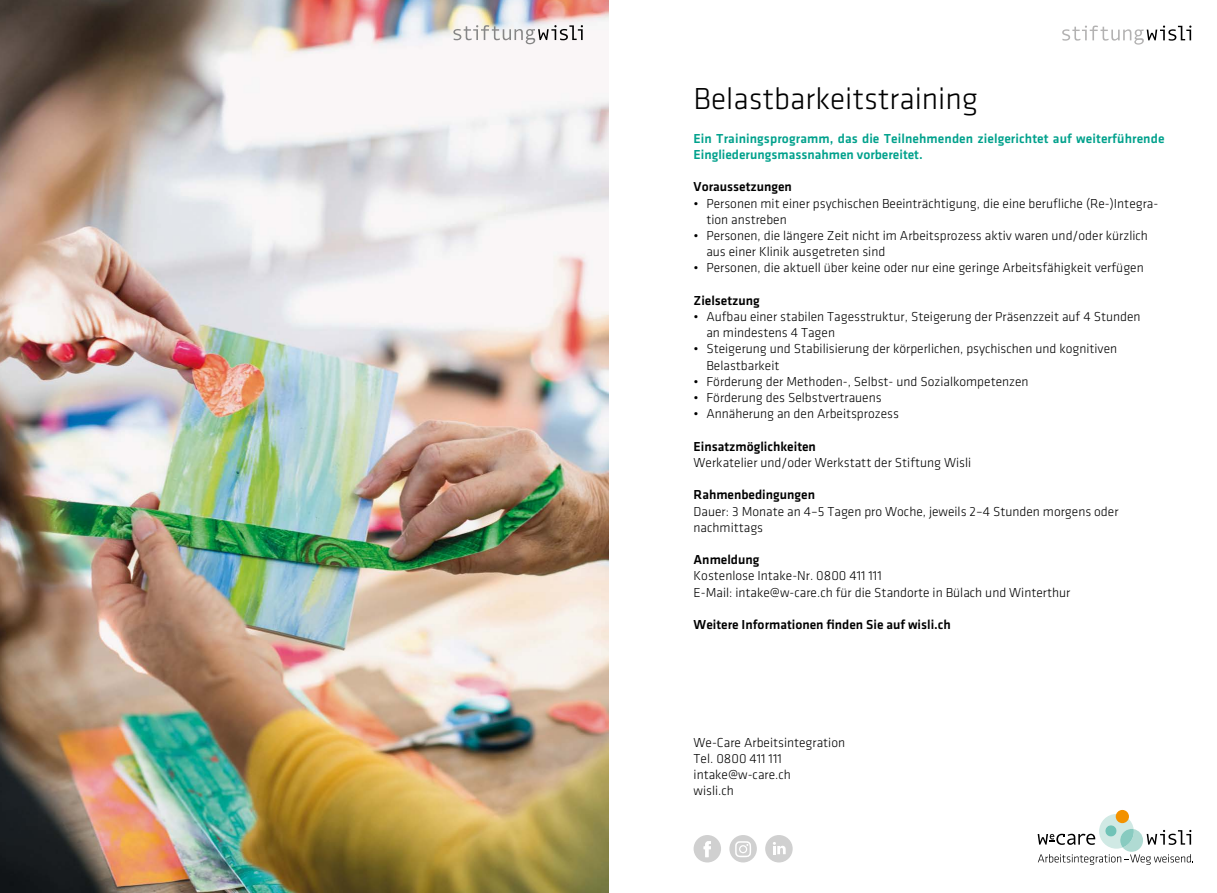
<style>
.page{position:relative;width:1217px;height:893px;background:#fff}
.page>*{position:absolute;margin:0;border:0;box-sizing:border-box;transform-origin:0 0}
.t1{font:300 31.5px "Klavika";color:#000}
.t2{font:300 13.5px/16.2px "Klavika";color:#000}
.t3{font:500 13.5px "Klavika";color:#000}
.t4{font:500 13.5px/16.2px "Klavika";letter-spacing:.005em;color:#00a18c}
</style>
<div class="page">
<img style="left:0;top:0;width:608px;height:893px">
<svg style="left:453px;top:25px;width:130px;height:19px"></svg>
<svg style="left:693px;top:835px;width:28px;height:27px"></svg>
<div style="left:729px;top:835px;width:27px;height:27px;background:#d0d0d0;border-radius:50%"></div>
<div style="left:765px;top:835px;width:27px;height:27px;background:#d0d0d0;border-radius:50%"></div>
<svg style="left:735px;top:841px;width:16px;height:16px"></svg>
<svg style="left:773px;top:842px;width:12px;height:12px"></svg>
<svg style="left:1062px;top:26px;width:129px;height:19px"></svg>
<svg style="left:1037px;top:814px;width:155px;height:51px"></svg>
<div style="left:1115px;top:810px;width:13px;height:13px;background:#f39200;border-radius:50%"></div>
<div style="left:1105px;top:825px;width:11px;height:11px;background:#70c3b7;border-radius:50%"></div>
<h1 class="t1" style="left:693px;top:79px;width:286px">Belastbarkeitstraining</h1>
<p class="t4" style="left:693px;top:130px;width:472px">Ein Trainingsprogramm, das die Teilnehmenden zielgerichtet auf weiterführende<br>Eingliederungsmassnahmen vorbereitet.</p>
<p class="t3" style="left:693px;top:178px;width:100px">Voraussetzungen</p>
<p class="t2" style="left:706px;top:195px;width:453px;text-indent:-13px">• Personen mit einer psychischen Beeinträchtigung, die eine berufliche (Re-)Integra&shy;tion anstreben</p>
<p class="t2" style="left:706px;top:227px;width:443px;text-indent:-13px">• Personen, die längere Zeit nicht im Arbeitsprozess aktiv waren und/oder kürzlich aus einer Klinik ausgetreten sind</p>
<p class="t2" style="left:693px;top:260px;width:451px">• Personen, die aktuell über keine oder nur eine geringe Arbeitsfähigkeit verfügen</p>
<p class="t3" style="left:693px;top:291px;width:68px">Zielsetzung</p>
<p class="t2" style="left:706px;top:308px;width:435px;text-indent:-13px">• Aufbau einer stabilen Tagesstruktur, Steigerung der Präsenzzeit auf 4 Stunden an mindestens 4 Tagen</p>
<p class="t2" style="left:706px;top:341px;width:412px;text-indent:-13px">• Steigerung und Stabilisierung der körperlichen, psychischen und kognitiven<br>Belastbarkeit</p>
<p class="t2" style="left:693px;top:373px;width:336px">• Förderung der Methoden-, Selbst- und Sozialkompetenzen</p>
<p class="t2" style="left:693px;top:389px;width:189px">• Förderung des Selbstvertrauens</p>
<p class="t2" style="left:693px;top:406px;width:207px">• Annäherung an den Arbeitsprozess</p>
<p class="t3" style="left:693px;top:437px;width:124px">Einsatzmöglichkeiten</p>
<p class="t2" style="left:693px;top:454px;width:279px">Werkatelier und/oder Werkstatt der Stiftung Wisli</p>
<p class="t3" style="left:693px;top:486px;width:123px">Rahmenbedingungen</p>
<p class="t2" style="left:693px;top:503px;width:426px">Dauer: 3 Monate an 4–5 Tagen pro Woche, jeweils 2–4 Stunden morgens oder nachmittags</p>
<p class="t3" style="left:693px;top:550px;width:67px">Anmeldung</p>
<p class="t2" style="left:693px;top:568px;width:378px">Kostenlose Intake-Nr. 0800 411 111<br>E-Mail: intake@w-care.ch für die Standorte in Bülach und Winterthur</p>
<p class="t3" style="left:693px;top:615px;width:259px">Weitere Informationen finden Sie auf wisli.ch</p>
<p class="t2" style="left:693px;top:734px;width:153px">We-Care Arbeitsintegration<br>Tel. 0800 411 111 intake@w-care.ch<br>wisli.ch</p>
</div>
